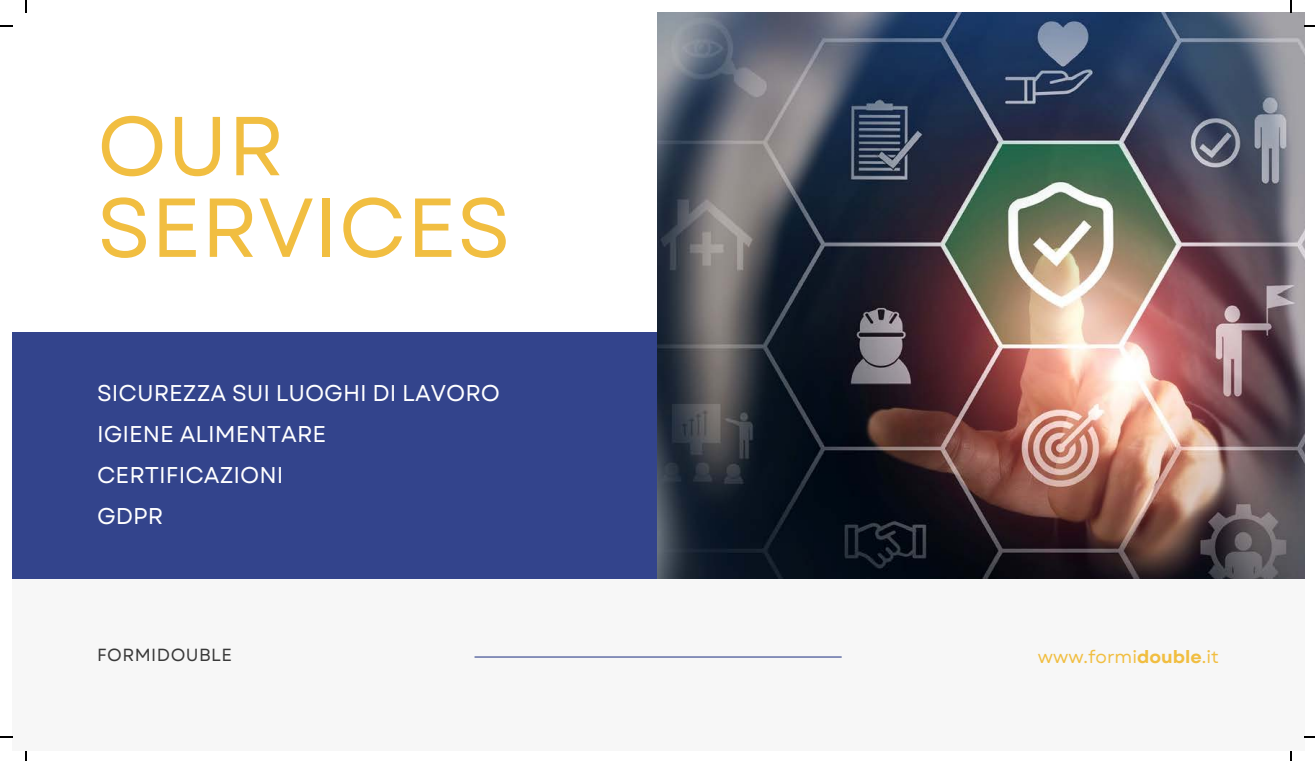
<style>
.page{position:relative;width:1315px;height:761px;background:#fff}
.page>*{position:absolute;margin:0;border:0;box-sizing:border-box;transform-origin:0 0}
.t1{font:83.4px/81.6px "Garet";color:#f1be41}
.t2{font:22.8px/40.8px "Garet";color:#fff}
.t3{font:17.55px "Garet";color:#f1be41}
.t4{font:17.55px "Garet";letter-spacing:.025em;color:#393939}
.s1{font-weight:700}
</style>
<div class="page">
<div style="left:12px;top:578px;width:1291px;height:173px;background:#f7f7f7"></div>
<div style="left:12px;top:332px;width:646px;height:246px;background:#33448c"></div>
<hr style="left:474px;top:656px;width:367px;height:2px;background:#33448c">
<img style="left:658px;top:12px;width:645px;height:566px">
<svg style="left:26px;top:0;width:1px;height:12px"></svg>
<svg style="left:0;top:26px;width:12px;height:1px"></svg>
<svg style="left:1290px;top:0;width:1px;height:12px"></svg>
<svg style="left:0;top:736px;width:12px;height:1px"></svg>
<h1 class="t1" style="left:97px;top:106px;width:415px">OUR<br>SERVICES</h1>
<p class="t2" style="left:97px;top:373px;width:404px">SICUREZZA SUI LUOGHI DI LAVORO<br>IGIENE ALIMENTARE<br>CERTIFICAZIONI<br>GDPR</p>
<p class="t4" style="left:97px;top:642px;width:137px">FORMIDOUBLE</p>
<p class="t3" style="left:1037px;top:644px;width:182px">www.formi<span class="s1">double</span>.it</p>
</div>
